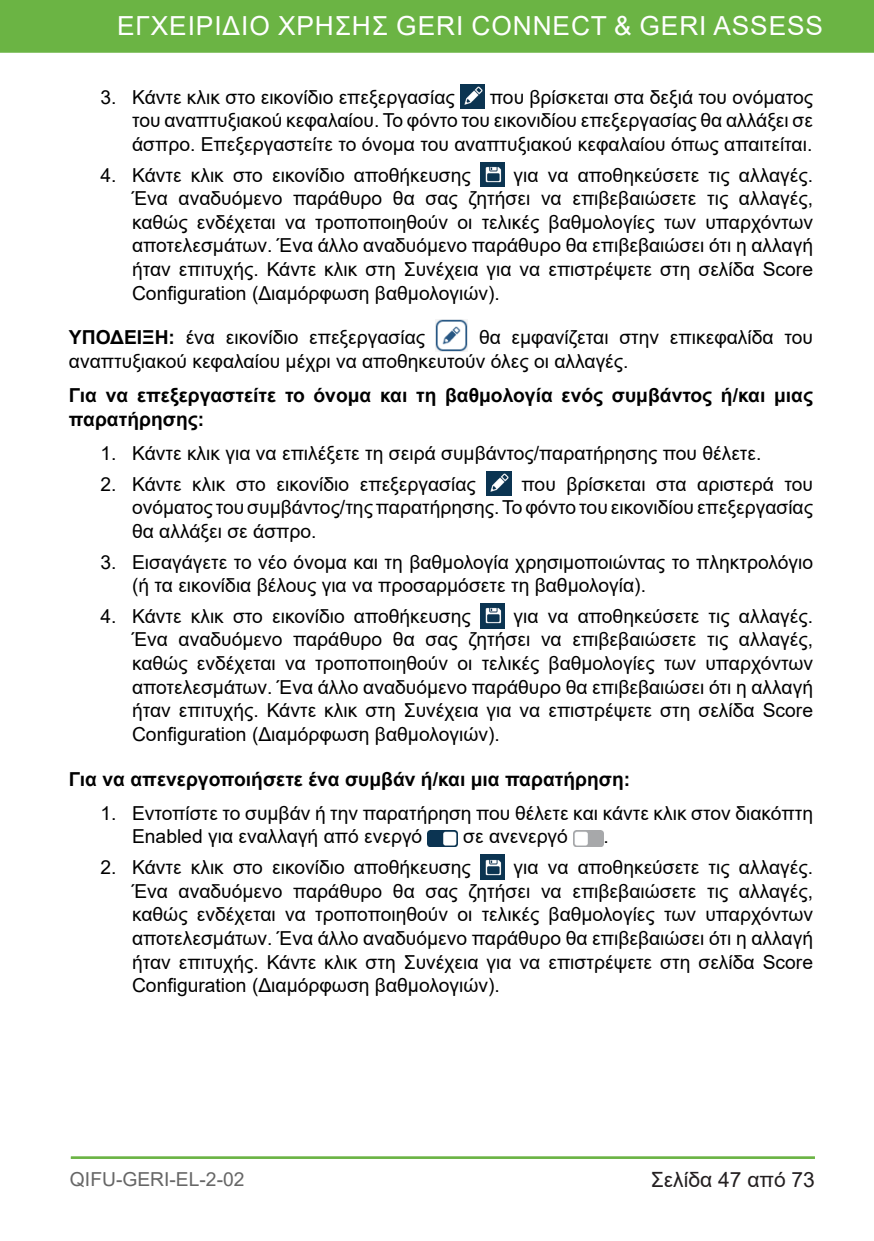
<style>
.page{position:relative;width:874px;height:1241px;background:#fff}
.page>*{position:absolute;margin:0;border:0;box-sizing:border-box;transform-origin:0 0}
.t1{font:26.25px "Arial";letter-spacing:.035em;color:#fff}
.t2{font:21px "Arial";color:#231f20}
.t3{font:19.25px/23.6px "Arial";color:#000;text-align:justify}
.t4{font:700 19.25px/23.6px "Arial";color:#000}
.t5{font:19.25px "Arial";color:#666}
.s1{font-weight:700}
</style>
<div class="page">
<div style="left:0;top:0;width:873px;height:53px;background:#6bb444"></div>
<hr style="left:71px;top:1156px;width:743px;height:1px;background:#6bb444">
<hr style="left:71px;top:1157px;width:743px;height:1px;background:#6bb444">
<img style="left:460px;top:84px;width:24px;height:25px">
<img style="left:480px;top:162px;width:24px;height:25px">
<img style="left:435px;top:320px;width:32px;height:31px">
<img style="left:486px;top:471px;width:24px;height:25px">
<img style="left:480px;top:603px;width:24px;height:25px">
<img style="left:427px;top:830px;width:30px;height:16px">
<img style="left:573px;top:830px;width:30px;height:16px">
<img style="left:480px;top:854px;width:24px;height:25px">
<h1 class="t1" style="left:117px;top:7px;width:707px">ΕΓΧΕΙΡΙΔΙΟ ΧΡΗΣΗΣ GERI CONNECT &amp; GERI ASSESS</h1>
<p class="t3" style="left:132px;top:85px;width:682px;text-indent:358px">που βρίσκεται στα δεξιά του ονόματος του αναπτυξιακού κεφαλαίου. Το φόντο του εικονιδίου επεξεργασίας θα αλλάξει σε άσπρο. Επεξεργαστείτε το όνομα του αναπτυξιακού κεφαλαίου όπως απαιτείται.</p>
<p class="t3" style="left:100px;top:163px;width:371px">4. Κάντε κλικ στο εικονίδιο αποθήκευσης</p>
<p class="t3" style="left:100px;top:85px;width:355px">3. Κάντε κλικ στο εικονίδιο επεξεργασίας</p>
<p class="t3" style="left:132px;top:163px;width:682px;text-indent:381px">για να αποθηκεύσετε τις αλλαγές.<br>Ένα αναδυόμενο παράθυρο θα σας ζητήσει να επιβεβαιώσετε τις αλλαγές, καθώς ενδέχεται να τροποποιηθούν οι τελικές βαθμολογίες των υπαρχόντων αποτελεσμάτων. Ένα άλλο αναδυόμενο παράθυρο θα επιβεβαιώσει ότι η αλλαγή ήταν επιτυχής. Κάντε κλικ στη Συνέχεια για να επιστρέψετε στη σελίδα Score Configuration (Διαμόρφωση βαθμολογιών).</p>
<p class="t3" style="left:69px;top:325px;width:357px"><span class="s1">ΥΠΟΔΕΙΞΗ:</span> ένα εικονίδιο επεξεργασίας</p>
<p class="t3" style="left:69px;top:325px;width:745px;text-indent:410px">θα εμφανίζεται στην επικεφαλίδα του αναπτυξιακού κεφαλαίου μέχρι να αποθηκευτούν όλες οι αλλαγές.</p>
<p class="t4" style="left:69px;top:384px;width:745px">Για να επεξεργαστείτε το όνομα και τη βαθμολογία ενός συμβάντος ή/και μιας παρατήρησης:</p>
<p class="t3" style="left:100px;top:441px;width:662px">1. Κάντε κλικ για να επιλέξετε τη σειρά συμβάντος/παρατήρησης που θέλετε.</p>
<p class="t3" style="left:100px;top:472px;width:376px">2. Κάντε κλικ στο εικονίδιο επεξεργασίας</p>
<p class="t3" style="left:132px;top:472px;width:682px;text-indent:389px">που βρίσκεται στα αριστερά του ονόματος του συμβάντος/της παρατήρησης. Το φόντο του εικονιδίου επεξεργασίας θα αλλάξει σε άσπρο.</p>
<p class="t3" style="left:132px;top:549px;width:682px;text-indent:-32px">3. Εισαγάγετε το νέο όνομα και τη βαθμολογία χρησιμοποιώντας το πληκτρολόγιο (ή τα εικονίδια βέλους για να προσαρμόσετε τη βαθμολογία).</p>
<p class="t3" style="left:100px;top:604px;width:371px">4. Κάντε κλικ στο εικονίδιο αποθήκευσης</p>
<p class="t3" style="left:132px;top:604px;width:682px;text-indent:381px">για να αποθηκεύσετε τις αλλαγές.<br>Ένα αναδυόμενο παράθυρο θα σας ζητήσει να επιβεβαιώσετε τις αλλαγές, καθώς ενδέχεται να τροποποιηθούν οι τελικές βαθμολογίες των υπαρχόντων αποτελεσμάτων. Ένα άλλο αναδυόμενο παράθυρο θα επιβεβαιώσει ότι η αλλαγή ήταν επιτυχής. Κάντε κλικ στη Συνέχεια για να επιστρέψετε στη σελίδα Score Configuration (Διαμόρφωση βαθμολογιών).</p>
<p class="t4" style="left:69px;top:767px;width:562px">Για να απενεργοποιήσετε ένα συμβάν ή/και μια παρατήρηση:</p>
<p class="t3" style="left:132px;top:801px;width:682px;text-indent:-32px">1. Εντοπίστε το συμβάν ή την παρατήρηση που θέλετε και κάντε κλικ στον διακόπτη<br>Enabled για εναλλαγή από ενεργό</p>
<p class="t3" style="left:463px;top:824px;width:106px">σε ανενεργό</p>
<p class="t3" style="left:603px;top:824px;width:7px">.</p>
<p class="t3" style="left:100px;top:855px;width:371px">2. Κάντε κλικ στο εικονίδιο αποθήκευσης</p>
<p class="t3" style="left:132px;top:855px;width:682px;text-indent:381px">για να αποθηκεύσετε τις αλλαγές.<br>Ένα αναδυόμενο παράθυρο θα σας ζητήσει να επιβεβαιώσετε τις αλλαγές, καθώς ενδέχεται να τροποποιηθούν οι τελικές βαθμολογίες των υπαρχόντων αποτελεσμάτων. Ένα άλλο αναδυόμενο παράθυρο θα επιβεβαιώσει ότι η αλλαγή ήταν επιτυχής. Κάντε κλικ στη Συνέχεια για να επιστρέψετε στη σελίδα Score Configuration (Διαμόρφωση βαθμολογιών).</p>
<p class="t5" style="left:70px;top:1165px;width:176px">QIFU-GERI-EL-2-02</p>
<p class="t2" style="left:650px;top:1164px;width:165px">Σελίδα 47 από 73</p>
</div>
